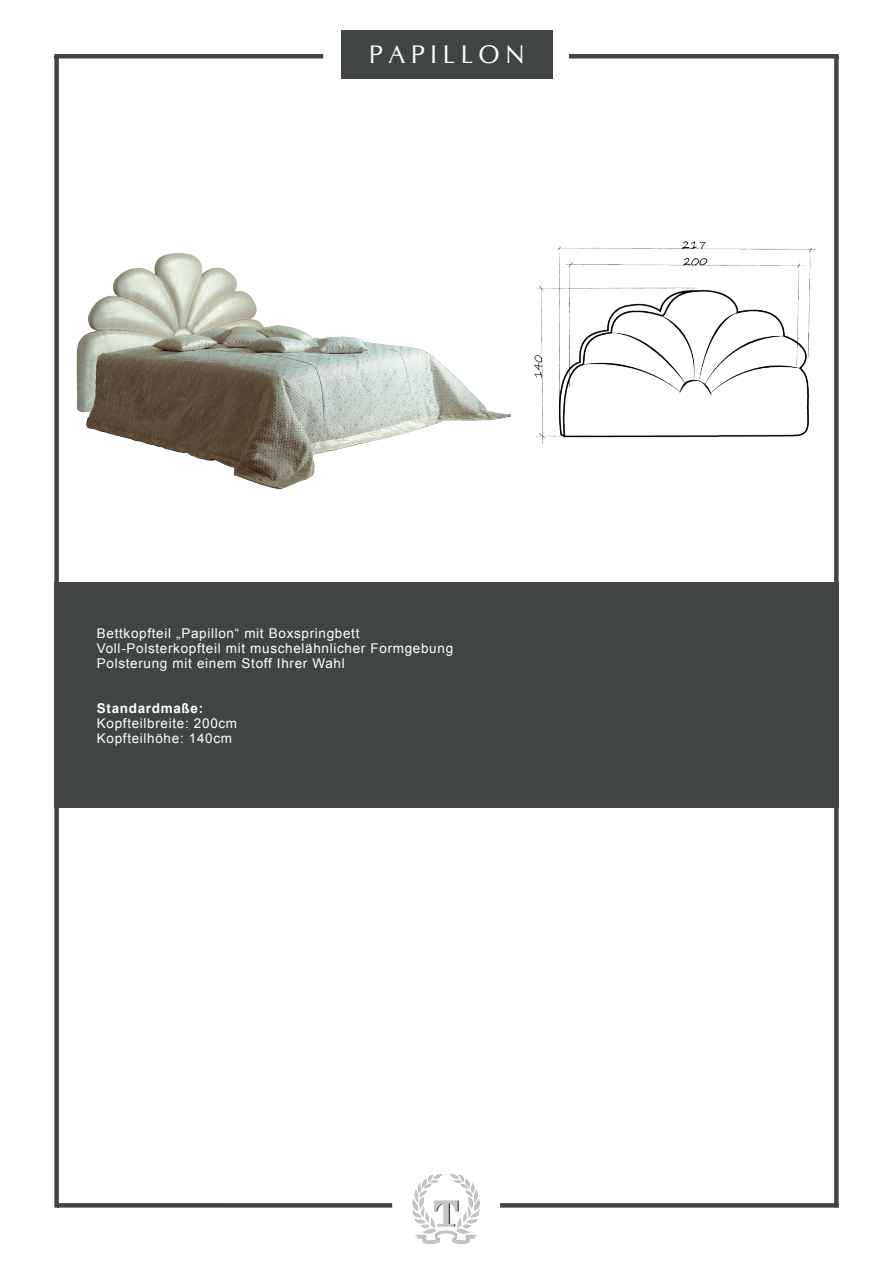
<style>
.page{position:relative;width:893px;height:1263px;background:#fff}
.page>*{position:absolute;margin:0;border:0;box-sizing:border-box;transform-origin:0 0}
.t1{font:25.5px "CG Omega";letter-spacing:.21em;color:#fff}
.t2{font:13.5px/15px "Arial";letter-spacing:.05em;color:#fff}
.t3{font:700 13.5px "Arial";letter-spacing:.05em;color:#fff}
</style>
<div class="page">
<div style="left:54px;top:583px;width:785px;height:225px;background:#414445"></div>
<div style="left:569px;top:54px;width:270px;height:5px;background:#414445"></div>
<div style="left:54px;top:54px;width:269px;height:5px;background:#414445"></div>
<div style="left:54px;top:56px;width:5px;height:1151px;background:#414445"></div>
<svg style="left:59px;top:1203px;width:333px;height:4px"></svg>
<div style="left:834px;top:56px;width:5px;height:1151px;background:#414445"></div>
<div style="left:341px;top:30px;width:212px;height:48px;background:#414445"></div>
<img style="left:76px;top:253px;width:436px;height:236px">
<img style="left:534px;top:241px;width:281px;height:204px">
<img style="left:412px;top:1174px;width:68px;height:69px">
<svg style="left:500px;top:1203px;width:339px;height:4px"></svg>
<h1 class="t1" style="left:369px;top:40px;width:157px">PAPILLON</h1>
<p class="t2" style="left:97px;top:626px;width:358px">Bettkopfteil „Papillon“ mit Boxspringbett<br>Voll-Polsterkopfteil mit muschelähnlicher Formgebung<br>Polsterung mit einem Stoff Ihrer Wahl</p>
<p class="t3" style="left:97px;top:699px;width:108px">Standardmaße:</p>
<p class="t2" style="left:97px;top:716px;width:142px">Kopfteilbreite: 200cm<br>Kopfteilhöhe: 140cm</p>
</div>
